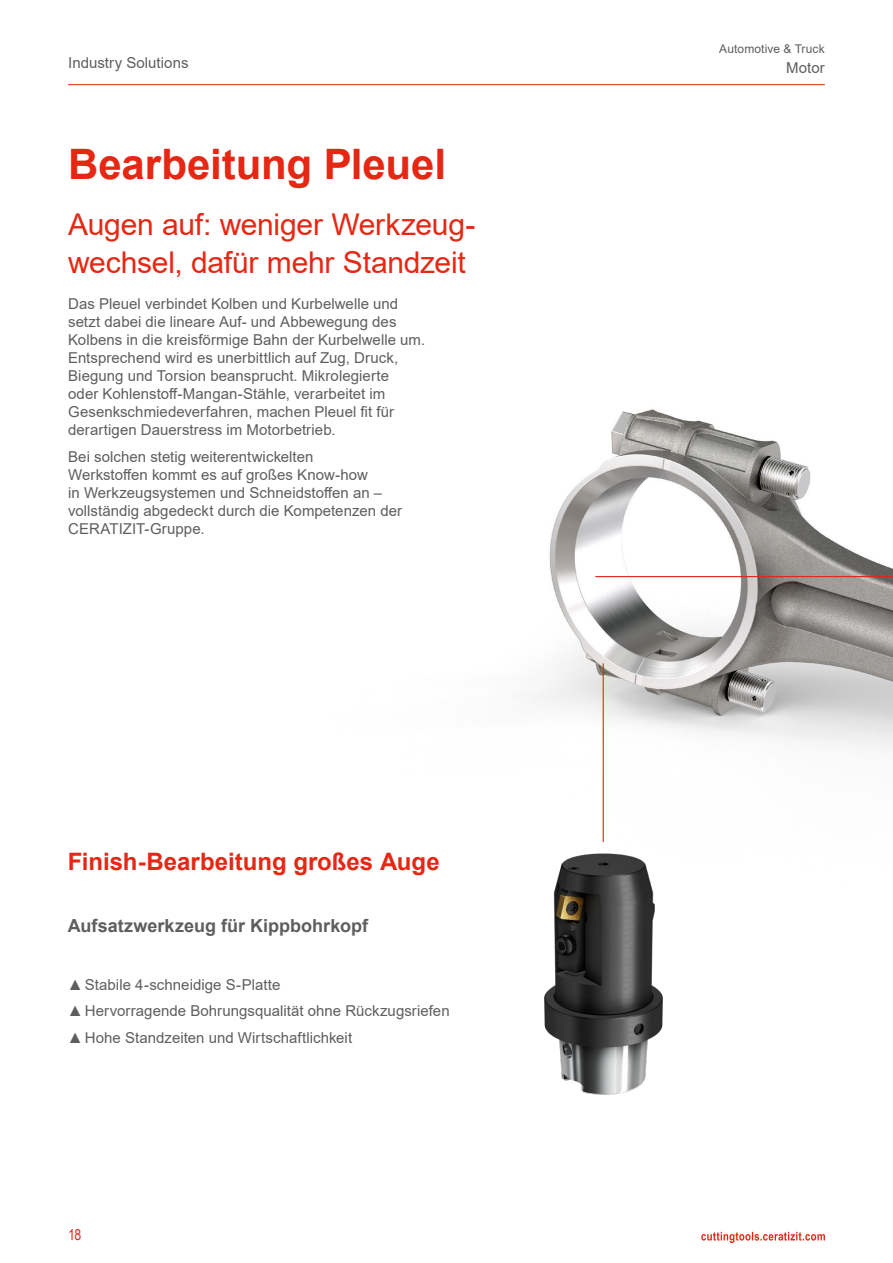
<style>
.page{position:relative;width:893px;height:1263px;background:#fff}
.page>*{position:absolute;margin:0;border:0;box-sizing:border-box;transform-origin:0 0}
.t1{font:700 42px "Arial";letter-spacing:-.005em;color:#e52713}
.t2{font:30px/37.5px "Arial";letter-spacing:-.01em;color:#e52713}
.t3{font:700 24px "Arial";color:#e52713}
.t4{font:700 18px "Arial";color:#5f5e5e}
.t5{font:15px/18px "Arial";letter-spacing:.005em;color:#5f5e5e}
.t6{font:15px "Arial Narrow";color:#e52713}
.t7{font:12px "Arial";letter-spacing:.01em;color:#5f5e5e}
</style>
<div class="page">
<svg style="left:701px;top:1232px;width:124px;height:11px"></svg>
<hr style="left:68px;top:84px;width:757px;height:1px;background:#e52713">
<img style="left:532px;top:409px;width:361px;height:374px">
<img style="left:544px;top:783px;width:119px;height:312px">
<hr style="left:603px;top:663px;width:1px;height:179px;background:#e52713">
<hr style="left:595px;top:576px;width:298px;height:1px;background:#e52713">
<p class="t7" style="left:719px;top:41px;width:107px">Automotive &amp; Truck</p>
<p class="t5" style="left:68px;top:54px;width:122px">Industry Solutions</p>
<p class="t5" style="left:786px;top:58px;width:40px">Motor</p>
<h1 class="t1" style="left:68px;top:135px;width:379px">Bearbeitung Pleuel</h1>
<h2 class="t2" style="left:68px;top:206px;width:407px">Augen auf: weniger Werkzeug&shy;wechsel, dafür mehr Standzeit</h2>
<p class="t5" style="left:68px;top:295px;width:358px">Das Pleuel verbindet Kolben und Kurbelwelle und setzt dabei die lineare Auf- und Abbewegung des Kolbens in die kreisförmige Bahn der Kurbelwelle um.<br>Entsprechend wird es unerbittlich auf Zug, Druck, Biegung und Torsion beansprucht. Mikrolegierte<br>oder Kohlenstoff-Mangan-Stähle, verarbeitet im Gesenkschmiedeverfahren, machen Pleuel fit für derartigen Dauerstress im Motorbetrieb.</p>
<p class="t5" style="left:68px;top:447px;width:335px">Bei solchen stetig weiterentwickelten<br>Werkstoffen kommt es auf großes Know-how<br>in Werkzeugsystemen und Schneidstoffen an – vollständig abgedeckt durch die Kompetenzen der CERATIZIT-Gruppe.</p>
<h3 class="t3" style="left:68px;top:845px;width:373px">Finish-Bearbeitung großes Auge</h3>
<p class="t4" style="left:68px;top:913px;width:302px">Aufsatzwerkzeug für Kippbohrkopf</p>
<p class="t5" style="left:68px;top:975px;width:214px">▲Stabile 4-schneidige S-Platte</p>
<p class="t5" style="left:68px;top:1002px;width:383px">▲Hervorragende Bohrungsqualität ohne Rückzugsriefen</p>
<p class="t5" style="left:68px;top:1028px;width:286px">▲Hohe Standzeiten und Wirtschaftlichkeit</p>
<p class="t6" style="left:68px;top:1224px;width:15px">18</p>
</div>
